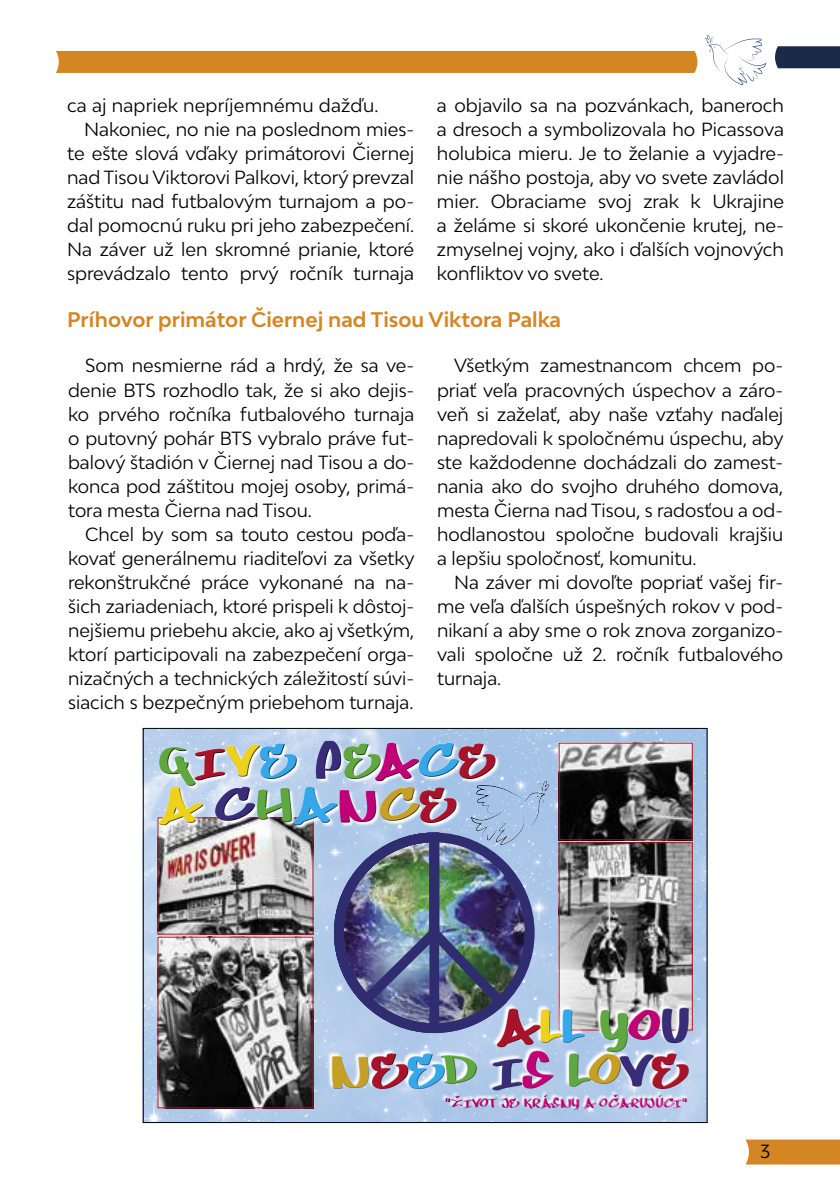
<style>
.page{position:relative;width:840px;height:1191px;background:#fff}
.page>*{position:absolute;margin:0;border:0;box-sizing:border-box;transform-origin:0 0}
.t1{font:48.8px/43.8px "Juice";letter-spacing:-.035em;color:#a9132a;text-align:right}
.t2{font:48.6px/43.8px "Juice";letter-spacing:.05em;color:#5fa841}
.t3{font:700 20px "Bw Modelica";color:#d48625}
.t4{font:18px/24px "Bw Modelica";color:#000;text-align:justify}
.t5{font:14px "Juice";letter-spacing:-.01em;color:#c10077}
.s1{color:#a9132a}
.s2{color:#ecd21c}
.s3{color:#36a7e9}
.s4{color:#392d7a}
.s5{color:#c10077}
.s6{color:#c6a026}
.s7{color:#5fa841}
</style>
<div class="page">
<svg style="left:745px;top:1139px;width:94px;height:25px;background:#d68c30"></svg>
<svg style="left:705px;top:35px;width:60px;height:50px"></svg>
<div style="left:56px;top:51px;width:641px;height:22px;background:#d48625"></div>
<svg style="left:775px;top:46px;width:64px;height:22px"></svg>
<img style="left:145px;top:730px;width:560px;height:391px">
<img style="left:159px;top:938px;width:152px;height:168px">
<div style="left:157px;top:936px;width:156px;height:172px;border:1px solid #a9132a"></div>
<img style="left:159px;top:830px;width:152px;height:102px">
<div style="left:157px;top:817px;width:156px;height:117px;border:1px solid #a9132a"></div>
<img style="left:560px;top:844px;width:130px;height:184px">
<div style="left:558px;top:842px;width:134px;height:188px;border:1px solid #a9132a"></div>
<img style="left:560px;top:744px;width:130px;height:94px">
<div style="left:558px;top:742px;width:134px;height:98px;border:1px solid #a9132a"></div>
<svg style="left:159px;top:740px;width:341px;height:90px"></svg>
<div style="left:158px;top:739px;width:337px;height:84px;background:#fff;opacity:.75"></div>
<div style="left:158px;top:742px;width:338px;height:84px;background:#000;opacity:.75"></div>
<svg style="left:327px;top:1002px;width:361px;height:88px"></svg>
<div style="left:332px;top:1008px;width:357px;height:83px;background:#000;opacity:.75"></div>
<svg style="left:440px;top:1089px;width:247px;height:21px"></svg>
<div style="left:444px;top:1093px;width:243px;height:17px;background:#fff;opacity:.75"></div>
<div style="left:444px;top:1094px;width:244px;height:17px;background:#000;opacity:.75"></div>
<img style="left:333px;top:780px;width:216px;height:253px">
<div style="left:471px;top:780px;width:78px;height:65px;background:#000;opacity:.75"></div>
<p class="t4" style="left:67px;top:93px;width:313px">ca aj napriek nepríjemnému dažďu.</p>
<p class="t4" style="left:84px;top:117px;width:331px">Nakoniec, no nie na poslednom mies-</p>
<p class="t4" style="left:67px;top:141px;width:348px">te ešte slová vďaky primátorovi Čiernej</p>
<p class="t4" style="left:67px;top:165px;width:348px">nad Tisou Viktorovi Palkovi, ktorý prevzal</p>
<p class="t4" style="left:67px;top:189px;width:348px">záštitu nad futbalovým turnajom a po-</p>
<p class="t4" style="left:67px;top:213px;width:348px">dal pomocnú ruku pri jeho zabezpečení.</p>
<p class="t4" style="left:67px;top:237px;width:348px">Na záver už len skromné prianie, ktoré</p>
<p class="t4" style="left:67px;top:261px;width:348px">sprevádzalo tento prvý ročník turnaja</p>
<p class="t4" style="left:436px;top:93px;width:348px">a objavilo sa na pozvánkach, baneroch a dresoch a symbolizovala ho Picassova holubica mieru. Je to želanie a vyjadre&shy;nie nášho postoja, aby vo svete zavládol mier. Obraciame svoj zrak k Ukrajine a želáme si skoré ukončenie krutej, ne&shy;zmyselnej vojny, ako i ďalších vojnových konfliktov vo svete.</p>
<p class="t3" style="left:67px;top:307px;width:495px">Príhovor primátor Čiernej nad Tisou Viktora Palka</p>
<p class="t4" style="left:68px;top:353px;width:347px;text-indent:17px">Som nesmierne rád a hrdý, že sa ve&shy;denie BTS rozhodlo tak, že si ako dejis&shy;ko prvého ročníka futbalového turnaja o putovný pohár BTS vybralo práve fut&shy;balový štadión v Čiernej nad Tisou a do&shy;konca pod záštitou mojej osoby, primá&shy;tora mesta Čierna nad Tisou.</p>
<p class="t4" style="left:68px;top:521px;width:348px;text-indent:17px">Chcel by som sa touto cestou poďa&shy;kovať generálnemu riaditeľovi za všetky rekonštrukčné práce vykonané na na&shy;šich zariadeniach, ktoré prispeli k dôstoj&shy;nejšiemu priebehu akcie, ako aj všetkým, ktorí participovali na zabezpečení orga&shy;nizačných a technických záležitostí súvi&shy;siacich s bezpečným priebehom turnaja.</p>
<p class="t4" style="left:437px;top:353px;width:348px;text-indent:17px">Všetkým zamestnancom chcem po&shy;priať veľa pracovných úspechov a záro&shy;veň si zaželať, aby naše vzťahy naďalej napredovali k spoločnému úspechu, aby ste každodenne dochádzali do zamest&shy;nania ako do svojho druhého domova, mesta Čierna nad Tisou, s radosťou a od&shy;hodlanostou spoločne budovali krajšiu a lepšiu spoločnosť, komunitu.</p>
<p class="t4" style="left:437px;top:569px;width:347px;text-indent:17px">Na záver mi dovoľte popriať vašej fir&shy;me veľa ďalších úspešných rokov v pod&shy;nikaní a aby sme o rok znova zorganizo&shy;vali spoločne už 2. ročník futbalového turnaja.</p>
<h2 class="t2" style="left:157px;top:736px;width:339px">G<span class="s1">I</span><span class="s2">V</span><span class="s3">E</span> <span class="s4">P</span>E<span class="s5">A</span><span class="s3">C</span><span class="s1">E<br></span><span class="s2">A</span> <span class="s4">C</span>H<span class="s3">A</span><span class="s5">N</span><span class="s6">C</span><span class="s1">E</span></h2>
<h1 class="t1" style="left:330px;top:1002px;width:359px">A<span class="s2">L</span><span class="s3">L</span> <span class="s7">Y</span><span class="s5">O</span><span class="s4">U<br></span><span class="s6">N</span>E<span class="s3">E</span><span class="s7">D</span> <span class="s4">I</span><span class="s5">S</span> <span class="s7">L</span><span class="s6">O</span><span class="s4">V</span>E</h1>
<p class="t5" style="left:444px;top:1093px;width:244px">"ŽIVOT JE KRÁSNY A OČARUJÚCI“</p>
<p class="t4" style="left:759px;top:1139px;width:12px">3</p>
</div>
